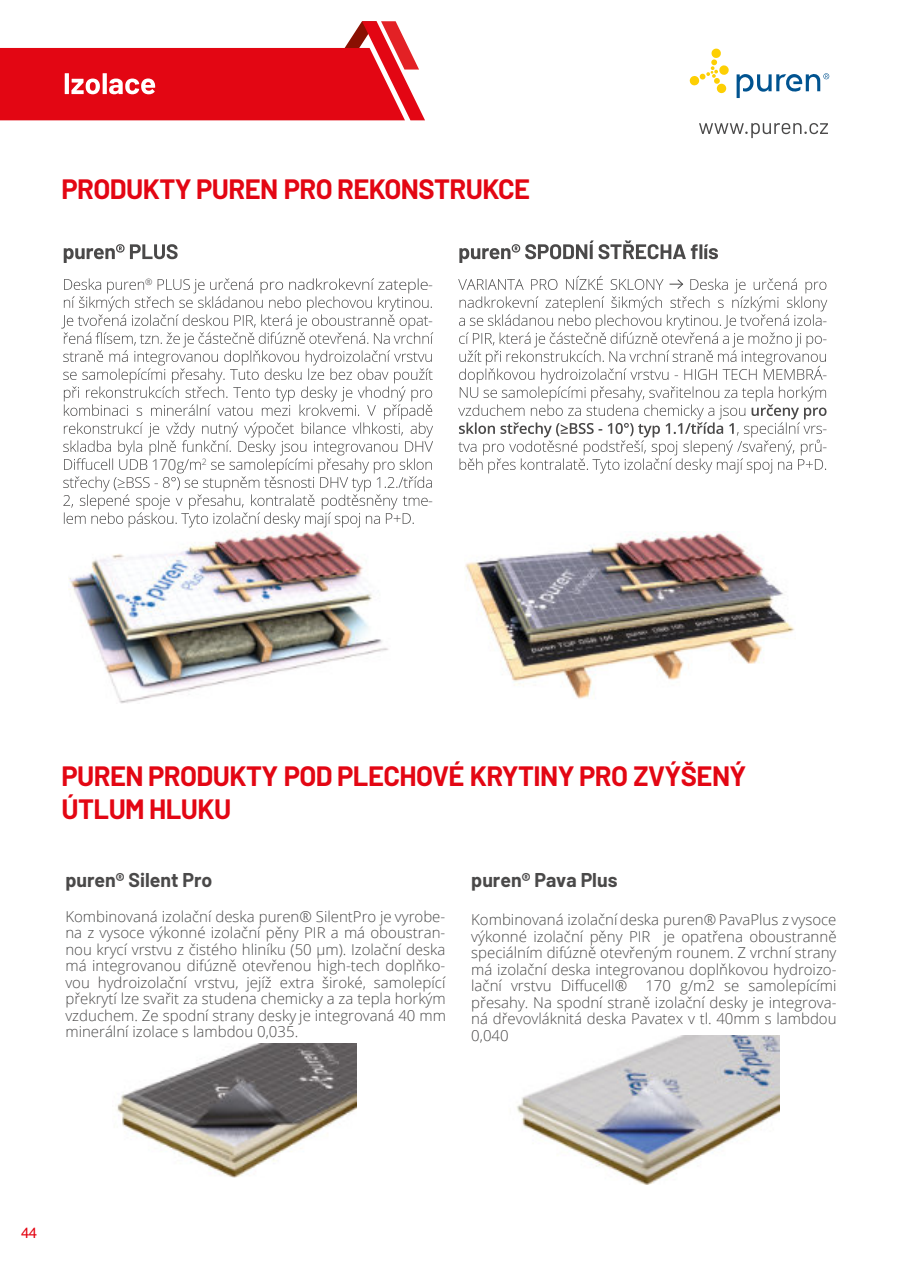
<style>
.page{position:relative;width:902px;height:1263px;background:#fff}
.page>*{position:absolute;margin:0;border:0;box-sizing:border-box;transform-origin:0 0}
.t1{font:700 27.3px/32.7px "Barlow";letter-spacing:-.02em;color:#e30613}
.t2{font:700 19.5px "Barlow";color:#4a4949}
.t3{font:300 15px/16.5px "Open Sans";color:#4a4949;text-align:justify}
.t4{font:15px "Helvetica";color:#e30613}
.t5{font:300 8.7px "Open Sans";color:#4a4949}
</style>
<div class="page">
<img style="left:117px;top:1043px;width:240px;height:134px">
<img style="left:517px;top:1036px;width:262px;height:148px">
<img style="left:464px;top:531px;width:330px;height:168px">
<img style="left:68px;top:530px;width:321px;height:174px">
<svg style="left:64px;top:244px;width:113px;height:19px"></svg>
<svg style="left:61px;top:278px;width:372px;height:249px"></svg>
<svg style="left:459px;top:240px;width:259px;height:23px"></svg>
<svg style="left:458px;top:276px;width:369px;height:197px"></svg>
<svg style="left:699px;top:123px;width:128px;height:15px"></svg>
<svg style="left:0;top:21px;width:425px;height:99px"></svg>
<svg style="left:736px;top:73px;width:93px;height:25px"></svg>
<div style="left:716px;top:83px;width:10px;height:10px;background:#fdcf03;border-radius:50%"></div>
<svg style="left:689px;top:49px;width:40px;height:37px"></svg>
<h1 class="t1" style="left:61px;top:172px;width:470px">PRODUKTY PUREN PRO REKONSTRUKCE</h1>
<p class="t5" style="left:145px;top:278px;width:9px">®</p>
<p class="t3" style="left:151px;top:458px;width:26px">170</p>
<p class="t5" style="left:202px;top:458px;width:6px">2</p>
<p class="t3" style="left:428px;top:278px;width:6px">-</p>
<p class="t3" style="left:428px;top:314px;width:6px">-</p>
<p class="t3" style="left:428px;top:494px;width:6px">-</p>
<p class="t3" style="left:822px;top:313px;width:6px;line-height:18px">- -</p>
<p class="t3" style="left:822px;top:368px;width:6px">-</p>
<p class="t3" style="left:822px;top:421px;width:6px;line-height:18px">- -</p>
<h1 class="t1" style="left:61px;top:759px;width:686px">PUREN PRODUKTY POD PLECHOVÉ KRYTINY PRO ZVÝŠENÝ<br>ÚTLUM HLUKU</h1>
<h2 class="t2" style="left:65px;top:868px;width:148px">puren® Silent Pro</h2>
<p class="t3" style="left:65px;top:909px;width:382px">Kombinovaná izolační deska puren® SilentPro je vyrobe&shy;na z vysoce výkonné izolační pěny PIR a má oboustran&shy;nou krycí vrstvu z čistého hliníku (50 μm). Izolační deska má integrovanou difúzně otevřenou high-tech doplňko&shy;vou hydroizolační vrstvu, jejíž extra široké, samolepící překrytí lze svařit za studena chemicky a za tepla horkým vzduchem. Ze spodní strany desky je integrovaná 40 mm minerální izolace s lambdou 0,035.</p>
<h2 class="t2" style="left:471px;top:868px;width:148px">puren® Pava Plus</h2>
<p class="t3" style="left:471px;top:913px;width:367px">Kombinovaná izolační deska puren® PavaPlus z vysoce výkonné izolační pěny PIR je opatřena oboustranně speciálním difúzně otevřeným rounem. Z vrchní strany má izolační deska integrovanou doplňkovou hydroizo&shy;lační vrstvu Diffucell® 170 g/m2 se samolepícími přesahy. Na spodní straně izolační desky je integrova&shy;ná dřevovláknitá deska Pavatex v tl. 40mm s lambdou 0,040.</p>
<p class="t4" style="left:21px;top:1226px;width:18px">44</p>
</div>
